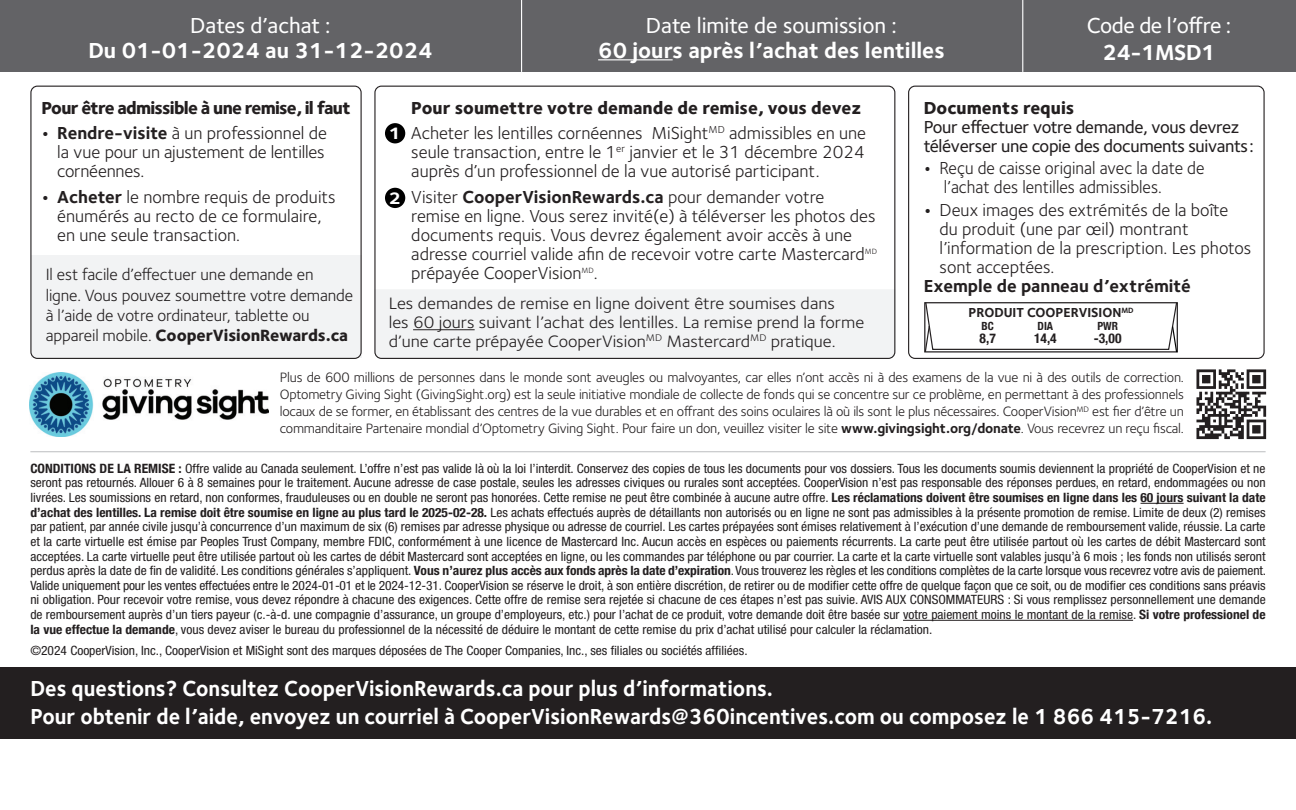
<style>
.page{position:relative;width:1296px;height:810px;background:#fff}
.page>*{position:absolute;margin:0;border:0;box-sizing:border-box;transform-origin:0 0}
.t1{font:700 22.5px/28.1px "Foundry Sterling";color:#fff;scale:.95 1}
.t2{font:700 22.5px/24.8px "Foundry Sterling";color:#fff;text-align:center}
.t3{font:500 22.5px/27px "Foundry Sterling";letter-spacing:-.02em;color:#fff;text-align:center}
.t4{font:18px/19.1px "Foundry Sterling";color:#231f20}
.t5{font:500 18px/19.1px "Foundry Sterling";letter-spacing:-.02em;color:#231f20}
.t6{font:18px/19.1px "Foundry Sterling";color:#231f20;scale:.95 1}
.t7{font:800 18px "Foundry Sterling";color:#231f20}
.t8{font:800 18px "Foundry Sterling";letter-spacing:-.04em;color:#231f20}
.t9{font:700 18px "Foundry Sterling";color:#231f20}
.t10{font:17.1px/19.1px "Foundry Sterling";color:#231f20;scale:1.05 1}
.t11{font:700 17.1px "Foundry Sterling";color:#fff;scale:1.15 1}
.t12{font:16.88px/20.2px "Foundry Sterling";letter-spacing:-.005em;color:#231f20}
.t13{font:13.95px/16.9px "Foundry Sterling";letter-spacing:-.015em;color:#231f20;text-align:justify}
.t14{font:700 13.5px "Foundry Sterling";color:#231f20}
.t15{font:700 condensed 13.5px "Helvetica Neue";color:#231f20}
.t16{font:condensed 12.83px/14.6px "Helvetica Neue LT Pro";color:#231f20;text-align:justify;scale:1.05 1}
.t17{font:700 condensed 11.25px "Helvetica Neue";color:#231f20}
.t18{font:7.88px "Foundry Sterling";color:#231f20}
.s1{font-weight:500}
.s2{font-weight:700}
.s3{font-weight:800}
.s4{font-family:"Helvetica Neue";font-weight:700}
</style>
<div class="page">
<div style="left:31px;top:255px;width:330px;height:103px;background:#f2f3f4"></div>
<div style="left:0;top:667px;width:1296px;height:72px;background:#231f20"></div>
<hr style="left:1141px;top:503px;width:43px;height:1px;background:#231f20">
<hr style="left:903px;top:620px;width:230px;height:1px;background:#231f20">
<hr style="left:30px;top:451px;width:1236px;height:1px;background:#bcbdc0">
<div style="left:376px;top:290px;width:519px;height:67px;background:#f2f3f4"></div>
<hr style="left:413px;top:329px;width:62px;height:1px;background:#231f20">
<div style="left:0;top:0;width:1296px;height:72px;background:#636366"></div>
<hr style="left:598px;top:59px;width:75px;height:1px;background:#fff">
<hr style="left:521px;top:0;width:1px;height:72px;background:#fff">
<hr style="left:1022px;top:0;width:1px;height:72px;background:#fff">
<div style="left:908px;top:86px;width:357px;height:273px;border:1px solid #231f20;border-radius:6px"></div>
<div style="left:385px;top:188px;width:20px;height:20px;background:#000;border-radius:50%"></div>
<div style="left:385px;top:123px;width:20px;height:20px;background:#000;border-radius:50%"></div>
<svg style="left:924px;top:302px;width:254px;height:51px"></svg>
<div style="left:30px;top:86px;width:332px;height:273px;border:1px solid #231f20;border-radius:6px"></div>
<div style="left:374px;top:86px;width:521px;height:273px;border:1px solid #231f20;border-radius:6px"></div>
<img style="left:29px;top:372px;width:240px;height:64px">
<svg style="left:1197px;top:369px;width:70px;height:71px"></svg>
<svg style="left:1196px;top:369px;width:70px;height:70px"></svg>
<p class="t2" style="left:88px;top:14px;width:346px"><span class="s1">Dates d’achat :<br></span>Du 01-01-2024 au 31-12-2024</p>
<p class="t2" style="left:598px;top:14px;width:348px"><span class="s1">Date limite de soumission :<br></span>60 jours après l’achat des lentilles</p>
<p class="t3" style="left:1087px;top:12px;width:146px">Code de l’offre :<br><span class="s2">24-1MSD1</span></p>
<p class="t7" style="left:924px;top:96px;width:152px">Documents requis</p>
<p class="t5" style="left:924px;top:117px;width:331px">Pour effectuer votre demande, vous devrez téléverser une copie des documents suivants:</p>
<p class="t6" style="left:944px;top:159px;width:276px;text-indent:-20px"><span class="s2">•</span> Reçu de caisse original avec la date de l’achat des lentilles admissibles.</p>
<p class="t4" style="left:924px;top:200px;width:306px"><span class="s2">•</span> Deux images des extrémités de la boîte</p>
<p class="t4" style="left:940px;top:219px;width:251px">du produit (une par œil) montrant</p>
<p class="t4" style="left:940px;top:238px;width:313px">l’information de la prescription. Les photos</p>
<p class="t4" style="left:940px;top:258px;width:116px">sont acceptées.</p>
<p class="t9" style="left:924px;top:276px;width:268px">Exemple de panneau d’extrémité</p>
<p class="t8" style="left:42px;top:96px;width:311px">Pour être admissible à une remise, il faut</p>
<p class="t4" style="left:57px;top:124px;width:271px;text-indent:-16px"><span class="s2">• Rendre-visite</span> à un professionnel de la vue pour un ajustement de lentilles cornéennes.</p>
<p class="t4" style="left:57px;top:188px;width:280px;text-indent:-16px"><span class="s2">• Acheter</span> le nombre requis de produits énumérés au recto de ce formulaire, en une seule transaction.</p>
<p class="t7" style="left:411px;top:96px;width:452px">Pour soumettre votre demande de remise, vous devez</p>
<p class="t4" style="left:411px;top:124px;width:456px;text-align:justify">Acheter les lentilles cornéennes MiSight<sup>MD</sup> admissibles en une seule transaction, entre le 1<sup>er</sup> janvier et le 31 décembre 2024 auprès d’un professionnel de la vue autorisé participant.</p>
<p class="t4" style="left:411px;top:188px;width:466px">Visiter <span class="s2">CooperVisionRewards.ca</span> pour demander votre remise en ligne. Vous serez invité(e) à téléverser les photos des documents requis. Vous devrez également avoir accès à une adresse courriel valide afin de recevoir votre carte Mastercard</p>
<p class="t11" style="left:388px;top:123px;width:12px">1</p>
<p class="t11" style="left:388px;top:188px;width:12px">2</p>
<p class="t18" style="left:865px;top:246px;width:14px">MD</p>
<p class="t4" style="left:411px;top:264px;width:172px">prépayée CooperVision</p>
<p class="t18" style="left:582px;top:266px;width:14px">MD</p>
<p class="t12" style="left:46px;top:265px;width:309px">Il est facile d’effectuer une demande en<br>ligne. Vous pouvez soumettre votre demande à l’aide de votre ordinateur, tablette ou appareil mobile. <span class="s3">CooperVisionRewards.ca</span></p>
<p class="t4" style="left:594px;top:264px;width:5px">.</p>
<p class="t10" style="left:389px;top:294px;width:454px">Les demandes de remise en ligne doivent être soumises dans<br>les 60 jours suivant l’achat des lentilles. La remise prend la forme d’une carte prépayée CooperVision<sup>MD</sup> Mastercard<sup>MD</sup> pratique.</p>
<p class="t14" style="left:968px;top:305px;width:167px">PRODUIT COOPERVISION<sup>MD</sup></p>
<p class="t17" style="left:982px;top:317px;width:14px">BC</p>
<p class="t17" style="left:1038px;top:317px;width:17px">DIA</p>
<p class="t17" style="left:1097px;top:317px;width:22px">PWR</p>
<p class="t15" style="left:980px;top:327px;width:18px">8,7</p>
<p class="t15" style="left:1034px;top:327px;width:24px">14,4</p>
<p class="t15" style="left:1094px;top:327px;width:29px">-3,00</p>
<p class="t13" style="left:280px;top:369px;width:906px">Plus de 600 millions de personnes dans le monde sont aveugles ou malvoyantes, car elles n’ont accès ni à des examens de la vue ni à des outils de correction.<br>Optometry Giving Sight (GivingSight.org) est la seule initiative mondiale de collecte de fonds qui se concentre sur ce problème, en permettant à des professionnels locaux de se former, en établissant des centres de la vue durables et en offrant des soins oculaires là où ils sont le plus nécessaires. CooperVision<sup>MD</sup> est fier d’être un commanditaire Partenaire mondial d’Optometry Giving Sight. Pour faire un don, veuillez visiter le site <span class="s2">www.givingsight.org/donate</span>. Vous recevrez un reçu fiscal.</p>
<p class="t16" style="left:30px;top:461px;width:1178px"><span class="s4">CONDITIONS DE LA REMISE :</span> Offre valide au Canada seulement. L’offre n’est pas valide là où la loi l’interdit. Conservez des copies de tous les documents pour vos dossiers. Tous les documents soumis deviennent la propriété de CooperVision et ne seront pas retournés. Allouer 6 à 8 semaines pour le traitement. Aucune adresse de case postale, seules les adresses civiques ou rurales sont acceptées. CooperVision n’est pas responsable des réponses perdues, en retard, endommagées ou non livrées. Les soumissions en retard, non conformes, frauduleuses ou en double ne seront pas honorées. Cette remise ne peut être combinée à aucune autre offre. <span class="s4">Les réclamations doivent être soumises en ligne dans les 60 jours suivant la date d’achat des lentilles. La remise doit être soumise en ligne au plus tard le 2025-02-28.</span> Les achats effectués auprès de détaillants non autorisés ou en ligne ne sont pas admissibles à la présente promotion de remise. Limite de deux (2) remises par patient, par année civile jusqu’à concurrence d’un maximum de six (6) remises par adresse physique ou adresse de courriel. Les cartes prépayées sont émises relativement à l’exécution d’une demande de remboursement valide, réussie. La carte et la carte virtuelle est émise par Peoples Trust Company, membre FDIC, conformément à une licence de Mastercard Inc. Aucun accès en espèces ou paiements récurrents. La carte peut être utilisée partout où les cartes de débit Mastercard sont acceptées. La carte virtuelle peut être utilisée partout où les cartes de débit Mastercard sont acceptées en ligne, ou les commandes par téléphone ou par courrier. La carte et la carte virtuelle sont valables jusqu’à 6 mois ; les fonds non utilisés seront perdus après la date de fin de validité. Les conditions générales s’appliquent. <span class="s2">Vous n’aurez plus accès aux fonds après la date d’expiration</span>. Vous trouverez les règles et les conditions complètes de la carte lorsque vous recevrez votre avis de paiement.<br>Valide uniquement pour les ventes effectuées entre le 2024-01-01 et le 2024-12-31. CooperVision se réserve le droit, à son entière discrétion, de retirer ou de modifier cette offre de quelque façon que ce soit, ou de modifier ces conditions sans préavis ni obligation. Pour recevoir votre remise, vous devez répondre à chacune des exigences. Cette offre de remise sera rejetée si chacune de ces étapes n’est pas suivie. AVIS AUX CONSOMMATEURS : Si vous remplissez personnellement une demande de remboursement auprès d’un tiers payeur (c.-à-d. une compagnie d’assurance, un groupe d’employeurs, etc.) pour l’achat de ce produit, votre demande doit être basée sur votre paiement moins le montant de la remise. <span class="s4">Si votre professionel de la vue effectue la demande</span>, vous devez aviser le bureau du professionnel de la nécessité de déduire le montant de cette remise du prix d’achat utilisé pour calculer la réclamation.</p>
<p class="t16" style="left:30px;top:643px;width:685px">©2024 CooperVision, Inc., CooperVision et MiSight sont des marques déposées de The Cooper Companies, Inc., ses filiales ou sociétés affiliées.</p>
<p class="t1" style="left:30px;top:675px;width:1246px">Des questions? Consultez CooperVisionRewards.ca pour plus d’informations.<br>Pour obtenir de l’aide, envoyez un courriel à CooperVisionRewards@360incentives.com ou composez le 1 866 415-7216.</p>
</div>
